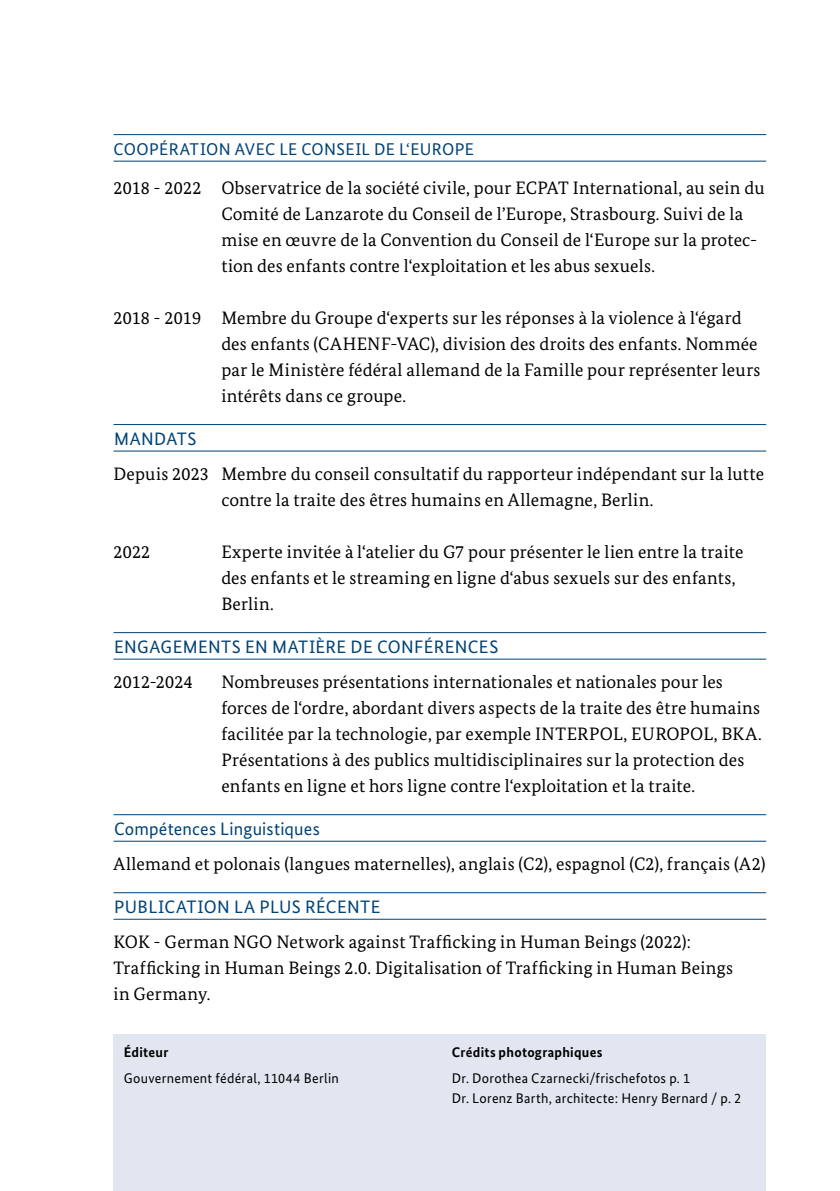
<style>
.page{position:relative;width:840px;height:1191px;background:#fff}
.page>*{position:absolute;margin:0;border:0;box-sizing:border-box;transform-origin:0 0}
.B_Inhalt_B-01_F_Fließtext_Serif_Aufzählu{font:18px/26px "Bundes Serif";letter-spacing:.01em;color:#000}
.B_Inhalt_B-01_F_Fließtext_Serif{font:18px/26px "Bundes Serif";letter-spacing:.015em;color:#000}
.B_Inhalt_B-02_Absatz_Headline{font:18px "Bundes Sans";letter-spacing:.015em;color:#004377}
.B_Inhalt_B-02_Absatz_Headline-2{font:17px "Bundes Sans";letter-spacing:.02em;color:#004377}
.B_Inhalt_B-01_F_Fließtext_Serif-2{font:14px/20px "Bundes Sans";letter-spacing:.02em;color:#000}
.I-H2_Impressum{font:700 14px "Bundes Sans";letter-spacing:.02em;color:#000}
.I-H1_Impressum{font:700 14px "Bundes Sans";letter-spacing:.02em;color:#000}
</style>
<div class="page">
<div style="left:113px;top:1034px;width:652px;height:157px;background:#e1e6f1"></div>
<hr style="left:113px;top:134px;width:652px;height:1px;background:#004377">
<hr style="left:113px;top:161px;width:652px;height:1px;background:#004377">
<hr style="left:113px;top:424px;width:652px;height:1px;background:#004377">
<hr style="left:113px;top:450px;width:652px;height:1px;background:#004377">
<hr style="left:113px;top:632px;width:652px;height:1px;background:#004377">
<hr style="left:113px;top:658px;width:652px;height:1px;background:#004377">
<hr style="left:113px;top:814px;width:652px;height:1px;background:#004377">
<hr style="left:113px;top:840px;width:652px;height:1px;background:#004377">
<hr style="left:113px;top:892px;width:652px;height:1px;background:#004377">
<hr style="left:113px;top:918px;width:652px;height:1px;background:#004377">
<h1 class="B_Inhalt_B-02_Absatz_Headline-2" style="left:113px;top:139px;width:362px">COOPÉRATION AVEC LE CONSEIL DE L‘EUROPE</h1>
<p class="B_Inhalt_B-01_F_Fließtext_Serif_Aufzählu" style="left:221px;top:174px;width:544px;text-indent:-108px">2018 - 2022 Observatrice de la société civile, pour ECPAT International, au sein du Comité de Lanzarote du Conseil de l’Europe, Strasbourg. Suivi de la mise en œuvre de la Convention du Conseil de l‘Europe sur la protec&shy;tion des enfants contre l‘exploitation et les abus sexuels.</p>
<p class="B_Inhalt_B-01_F_Fließtext_Serif_Aufzählu" style="left:221px;top:304px;width:540px;text-indent:-108px">2018 - 2019 Membre du Groupe d‘experts sur les réponses à la violence à l‘égard des enfants (CAHENF-VAC), division des droits des enfants. Nommée par le Ministère fédéral allemand de la Famille pour représenter leurs intérêts dans ce groupe.</p>
<h1 class="B_Inhalt_B-02_Absatz_Headline" style="left:114px;top:428px;width:84px">MANDATS</h1>
<p class="B_Inhalt_B-01_F_Fließtext_Serif_Aufzählu" style="left:113px;top:460px;width:651px;text-align:center">Depuis 2023 Membre du conseil consultatif du rapporteur indépendant sur la lutte contre la traite des êtres humains en Allemagne, Berlin.</p>
<p class="B_Inhalt_B-01_F_Fließtext_Serif_Aufzählu" style="left:113px;top:538px;width:38px">2022</p>
<p class="B_Inhalt_B-01_F_Fließtext_Serif_Aufzählu" style="left:221px;top:538px;width:523px">Experte invitée à l‘atelier du G7 pour présenter le lien entre la traite des enfants et le streaming en ligne d‘abus sexuels sur des enfants,<br>Berlin.</p>
<h1 class="B_Inhalt_B-02_Absatz_Headline" style="left:114px;top:636px;width:385px">ENGAGEMENTS EN MATIÈRE DE CONFÉRENCES</h1>
<p class="B_Inhalt_B-01_F_Fließtext_Serif_Aufzählu" style="left:113px;top:668px;width:81px">2012-2024</p>
<p class="B_Inhalt_B-01_F_Fließtext_Serif_Aufzählu" style="left:221px;top:668px;width:541px">Nombreuses présentations internationales et nationales pour les forces de l‘ordre, abordant divers aspects de la traite des être humains facilitée par la technologie, par exemple INTERPOL, EUROPOL, BKA.<br>Présentations à des publics multidisciplinaires sur la protection des enfants en ligne et hors ligne contre l‘exploitation et la traite.</p>
<h1 class="B_Inhalt_B-02_Absatz_Headline" style="left:114px;top:818px;width:207px">Compétences Linguistiques</h1>
<p class="B_Inhalt_B-01_F_Fließtext_Serif" style="left:113px;top:850px;width:653px">Allemand et polonais (langues maternelles), anglais (C2), espagnol (C2), français (A2)</p>
<h1 class="B_Inhalt_B-02_Absatz_Headline" style="left:114px;top:896px;width:268px">PUBLICATION LA PLUS RÉCENTE</h1>
<p class="B_Inhalt_B-01_F_Fließtext_Serif" style="left:113px;top:928px;width:620px">KOK - German NGO Network against Trafficking in Human Beings (2022):<br>Trafficking in Human Beings 2.0. Digitalisation of Trafficking in Human Beings in Germany.</p>
<h1 class="I-H1_Impressum" style="left:124px;top:1043px;width:46px">Éditeur</h1>
<p class="B_Inhalt_B-01_F_Fließtext_Serif-2" style="left:124px;top:1068px;width:216px">Gouvernement fédéral, 11044 Berlin</p>
<h2 class="I-H2_Impressum" style="left:451px;top:1043px;width:152px">Crédits photographiques</h2>
<p class="B_Inhalt_B-01_F_Fließtext_Serif-2" style="left:451px;top:1068px;width:291px">Dr. Dorothea Czarnecki/frischefotos p. 1<br>Dr. Lorenz Barth, architecte: Henry Bernard / p. 2</p>
</div>
